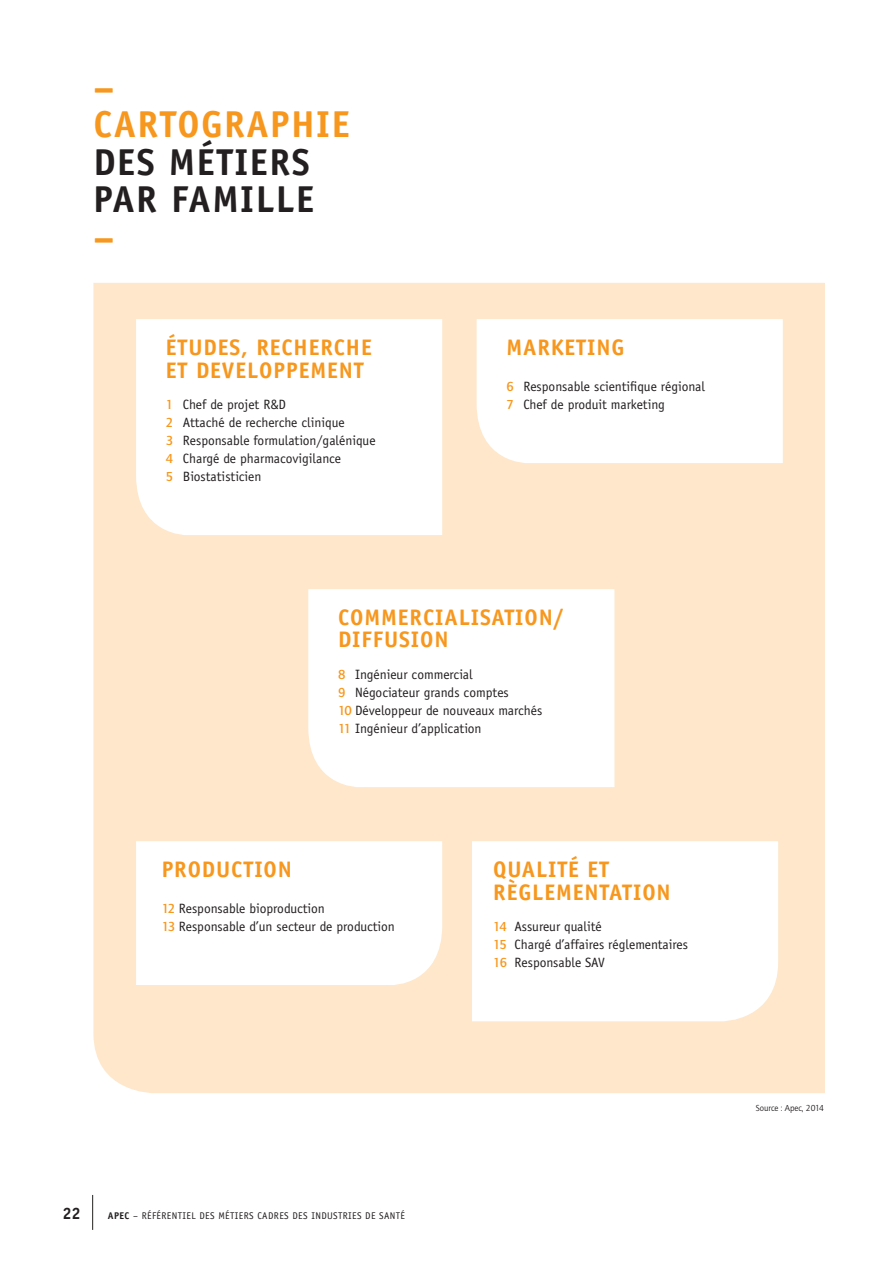
<style>
.page{position:relative;width:893px;height:1263px;background:#fff}
.page>*{position:absolute;margin:0;border:0;box-sizing:border-box;transform-origin:0 0}
.t1{font:700 37.5px "Officina Sans";color:#231f20}
.t2{font:700 37.5px/37.5px "Officina Sans";color:#f7971d}
.t3{font:700 22.5px/22.5px "Officina Sans";letter-spacing:.04em;color:#f7971d}
.t4{font:700 16.5px "Officina Sans";color:#231f20}
.t5{font:13.5px/18px "Officina Sans";color:#231f20}
.t6{font:9.75px "Officina Sans";letter-spacing:.04em;color:#231f20}
.t7{font:9px "Quay Itc T";color:#231f20}
.s1{font-family:"Quay Itc T";font-weight:700;color:#f7971d}
.s2{font-weight:700}
</style>
<div class="page">
<hr style="left:92px;top:1195px;width:1px;height:35px;background:#231f20">
<div style="left:93px;top:283px;width:732px;height:810px;background:#fee7cb"></div>
<svg style="left:136px;top:319px;width:306px;height:216px"></svg>
<svg style="left:136px;top:841px;width:306px;height:144px"></svg>
<svg style="left:477px;top:319px;width:306px;height:144px"></svg>
<svg style="left:308px;top:589px;width:306px;height:198px"></svg>
<svg style="left:472px;top:841px;width:306px;height:180px"></svg>
<h1 class="t2" style="left:94px;top:68px;width:43px">–<br>CARTO</h1>
<h1 class="t2" style="left:201px;top:105px;width:45px">GRAPHIE</h1>
<h1 class="t1" style="left:94px;top:139px;width:20px">DES</h1>
<h1 class="t1" style="left:169px;top:139px;width:21px">MÉTIERS</h1>
<h1 class="t1" style="left:94px;top:176px;width:21px">PAR</h1>
<h1 class="t1" style="left:171px;top:176px;width:21px">FAMILLE</h1>
<h1 class="t2" style="left:94px;top:218px;width:22px">–</h1>
<h2 class="t3" style="left:166px;top:336px;width:208px">ÉTUDES, RECHERCHE<br>ET DEVELOPPEMENT</h2>
<p class="t5" style="left:166px;top:395px;width:211px"><span class="s1">1</span> Chef de projet R&amp;D<br><span class="s1">2</span> Attaché de recherche clinique<br><span class="s1">3</span> Responsable formulation/galénique<br><span class="s1">4</span> Chargé de pharmacovigilance<br><span class="s1">5</span> Biostatisticien</p>
<h2 class="t3" style="left:506px;top:336px;width:117px">MARKETING</h2>
<p class="t5" style="left:506px;top:377px;width:200px"><span class="s1">6</span> Responsable scientifique régional<br><span class="s1">7</span> Chef de produit marketing</p>
<h2 class="t3" style="left:338px;top:605px;width:227px">COMMERCIALISATION/<br>DIFFUSION</h2>
<p class="t5" style="left:338px;top:665px;width:206px"><span class="s1">8</span> Ingénieur commercial<br><span class="s1">9</span> N égociateur grands comptes<br><span class="s1">10</span> Développeur de nouveaux marchés<br><span class="s1">11</span> Ingénieur d’application</p>
<h2 class="t3" style="left:162px;top:858px;width:132px">PRODUCTION</h2>
<p class="t5" style="left:162px;top:899px;width:235px"><span class="s1">12</span> Responsable bioproduction<br><span class="s1">13</span> Responsable d’un secteur de production</p>
<h2 class="t3" style="left:493px;top:858px;width:179px">QUALITÉ ET<br>RÈGLEMENTATION</h2>
<p class="t5" style="left:493px;top:917px;width:196px"><span class="s1">14</span> Assureur qualité<br><span class="s1">15</span> Chargé d’affaires réglementaires<br><span class="s1">16</span> Responsable SAV</p>
<p class="t4" style="left:62px;top:1203px;width:20px">22</p>
<p class="t6" style="left:108px;top:1210px;width:299px"><span class="s2">APEC</span> – Référentiel des métiers cadres des industries de santé</p>
<p class="t7" style="left:756px;top:1103px;width:70px">Source : Apec, 2014</p>
</div>
